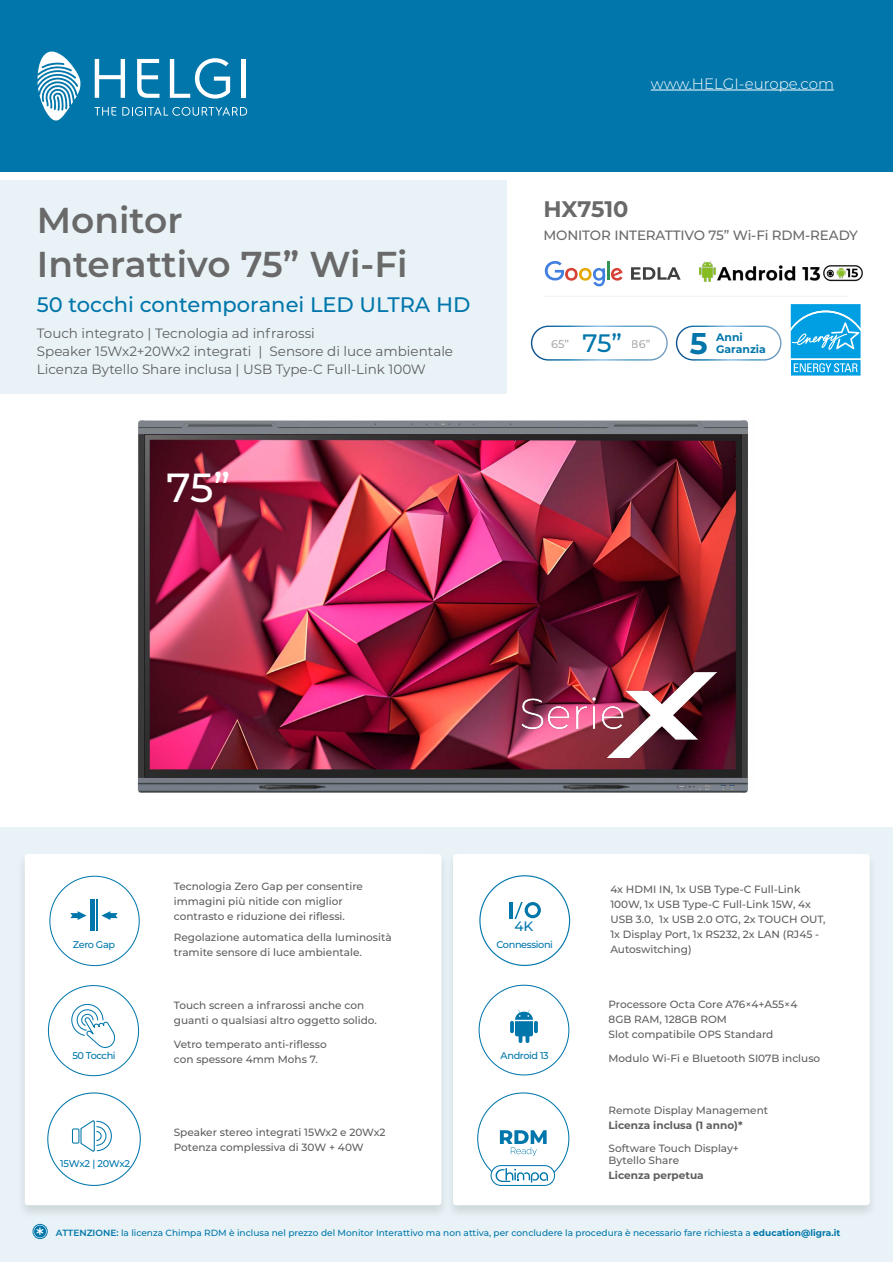
<style>
.page{position:relative;width:893px;height:1262px;background:#fff}
.page>*{position:absolute;margin:0;border:0;box-sizing:border-box;transform-origin:0 0}
.t1{font:500 40.65px "Montserrat";color:#fff}
.t2{font:600 36px/43.2px "Montserrat";color:#696969}
.t3{font:700 30px "Montserrat";color:#0276ab}
.t4{font:500 25.2px "Montserrat";color:#0076ab}
.t5{font:700 22.5px "Montserrat";color:#696969}
.t6{font:500 21px "Montserrat";color:#0076ab}
.t7{font:500 19.35px "Montserrat";color:#fff}
.t8{font:300 15px "Montserrat";color:#fff}
.t9{font:500 13.65px "Montserrat";color:#0076ab}
.t10{font:13.5px/18px "Montserrat";color:#5e5e5e}
.t11{font:500 13.5px "Montserrat";letter-spacing:-.01em;color:#696969}
.t12{font:500 11.25px "Montserrat";color:#5e5e5e}
.t13{font:700 10.8px "Montserrat";color:#0075aa}
.t14{font:500 10.5px/15px "Montserrat";color:#5e5e5e}
.t15{font:700 10.5px "Montserrat";color:#5e5e5e}
.t16{font:500 9.75px "Montserrat";letter-spacing:-.04em;color:#0076ab}
.t17{font:500 9px "Montserrat";color:#0076ab}
.s1{font-weight:600}
.s2{font-weight:700}
</style>
<div class="page">
<div style="left:0;top:827px;width:892px;height:435px;background:#e9f3f7"></div>
<div style="left:16px;top:852px;width:433px;height:367px;background:#000;opacity:.12"></div>
<div style="left:25px;top:854px;width:416px;height:351px;background:#fff;border-radius:3px"></div>
<div style="left:444px;top:852px;width:434px;height:367px;background:#000;opacity:.12"></div>
<div style="left:453px;top:854px;width:416px;height:351px;background:#fff;border-radius:3px"></div>
<svg style="left:47px;top:1092px;width:94px;height:94px"></svg>
<svg style="left:790px;top:304px;width:71px;height:72px;background:#2fb0e8"></svg>
<div style="left:34px;top:1225px;width:12px;height:12px;background:#0076ab;border-radius:50%"></div>
<div style="left:33px;top:1224px;width:15px;height:15px;border:1px solid #0076ab;border-radius:50%"></div>
<img style="left:137px;top:420px;width:611px;height:373px">
<div style="left:0;top:0;width:892px;height:172px;background:#0076ab"></div>
<hr style="left:650px;top:90px;width:184px;height:1px;background:#fff">
<div style="left:0;top:180px;width:507px;height:213px;background:#e9f3f7"></div>
<svg style="left:38px;top:51px;width:43px;height:70px"></svg>
<svg style="left:95px;top:59px;width:30px;height:39px"></svg>
<svg style="left:137px;top:59px;width:22px;height:39px"></svg>
<svg style="left:170px;top:58px;width:60px;height:41px"></svg>
<hr style="left:241px;top:59px;width:4px;height:39px;background:#fff">
<svg style="left:94px;top:107px;width:22px;height:9px"></svg>
<svg style="left:122px;top:107px;width:125px;height:9px"></svg>
<div style="left:531px;top:325px;width:136px;height:35px;border:1px solid #fff;border-radius:17px"></div>
<div style="left:675px;top:325px;width:106px;height:35px;border:1px solid #fff;border-radius:17px"></div>
<svg style="left:71px;top:1003px;width:45px;height:45px"></svg>
<svg style="left:49px;top:875px;width:91px;height:91px"></svg>
<svg style="left:478px;top:984px;width:91px;height:91px"></svg>
<hr style="left:509px;top:902px;width:3px;height:16px;background:#0076ab">
<svg style="left:514px;top:902px;width:27px;height:17px"></svg>
<img style="left:561px;top:782px;width:73px;height:9px">
<svg style="left:477px;top:1092px;width:92px;height:93px"></svg>
<img style="left:257px;top:782px;width:73px;height:9px">
<img style="left:519px;top:672px;width:197px;height:86px">
<svg style="left:631px;top:267px;width:49px;height:13px"></svg>
<svg style="left:544px;top:261px;width:78px;height:26px"></svg>
<img style="left:699px;top:261px;width:164px;height:21px">
<hr style="left:543px;top:296px;width:305px;height:1px;background:#f2f2f2">
<h2 class="t2" style="left:37px;top:197px;width:372px">Monitor<br>Interattivo 75” Wi-Fi</h2>
<h3 class="t6" style="left:37px;top:290px;width:435px">50 tocchi contemporanei LED ULTRA HD</h3>
<p class="t10" style="left:37px;top:324px;width:418px">Touch integrato | Tecnologia ad infrarossi<br>Speaker 15Wx2+20Wx2 integrati | Sensore di luce ambientale<br>Licenza Bytello Share inclusa | USB Type-C Full-Link 100W</p>
<h1 class="t1" style="left:167px;top:459px;width:65px">75”</h1>
<h3 class="t8" style="left:650px;top:73px;width:185px">www.HELGI-europe.com</h3>
<h3 class="t5" style="left:543px;top:193px;width:87px">HX7510</h3>
<p class="t11" style="left:543px;top:225px;width:316px">MONITOR INTERATTIVO 75” Wi-Fi RDM-READY</p>
<p class="t12" style="left:551px;top:336px;width:20px">65”</p>
<h3 class="t4" style="left:582px;top:326px;width:41px">75”</h3>
<p class="t12" style="left:631px;top:336px;width:20px">86”</p>
<p class="t13" style="left:716px;top:329px;width:28px">Anni</p>
<h3 class="t3" style="left:689px;top:321px;width:19px">5</h3>
<p class="t13" style="left:716px;top:341px;width:51px">Garanzia</p>
<p class="t14" style="left:174px;top:878px;width:191px">Tecnologia Zero Gap per consentire immagini più nitide con miglior contrasto e riduzione dei riflessi.</p>
<p class="t14" style="left:174px;top:929px;width:219px">Regolazione automatica della luminosità tramite sensore di luce ambientale.</p>
<h3 class="t9" style="left:514px;top:917px;width:20px">4K</h3>
<p class="t16" style="left:73px;top:937px;width:44px">Zero Gap</p>
<p class="t16" style="left:496px;top:937px;width:58px">Connessioni</p>
<p class="t14" style="left:174px;top:997px;width:205px">Touch screen a infrarossi anche con guanti o qualsiasi altro oggetto solido.</p>
<p class="t14" style="left:174px;top:1036px;width:154px">Vetro temperato anti-riflesso con spessore 4mm Mohs 7.</p>
<p class="t16" style="left:72px;top:1048px;width:45px">50 Tocchi</p>
<p class="t16" style="left:500px;top:1048px;width:50px">Android 13</p>
<p class="t16" style="left:60px;top:1156px;width:72px">15Wx2 | 20Wx2</p>
<p class="t14" style="left:174px;top:1124px;width:213px">Speaker stereo integrati 15Wx2 e 20Wx2<br>Potenza complessiva di 30W + 40W</p>
<p class="t14" style="left:610px;top:881px;width:217px">4x HDMI IN, 1x USB Type-C Full-Link<br>100W, 1x USB Type-C Full-Link 15W, 4x<br>USB 3.0, 1x USB 2.0 OTG, 2x TOUCH OUT,<br>1x Display Port, 1x RS232, 2x LAN (RJ45 -<br>Autoswitching)</p>
<p class="t14" style="left:608px;top:996px;width:190px">Processore Octa Core A76×4+A55×4<br>8GB RAM, 128GB ROM<br>Slot compatibile OPS Standard</p>
<p class="t14" style="left:608px;top:1050px;width:213px">Modulo Wi-Fi e Bluetooth SI07B incluso</p>
<p class="t14" style="left:608px;top:1102px;width:161px">Remote Display Management</p>
<p class="t15" style="left:608px;top:1117px;width:135px">Licenza inclusa (1 anno)*</p>
<p class="t14" style="left:608px;top:1141px;width:132px;line-height:12px">Software Touch Display+<br>Bytello Share</p>
<p class="t15" style="left:608px;top:1167px;width:97px">Licenza perpetua</p>
<h3 class="t7" style="left:36px;top:1222px;width:9px">*</h3>
<p class="t17" style="left:56px;top:1226px;width:786px"><span class="s1">ATTENZIONE:</span> la licenza Chimpa RDM è inclusa nel prezzo del Monitor Interattivo ma non attiva, per concludere la procedura è necessario fare richiesta a <span class="s2">education@ligra.it</span></p>
</div>
